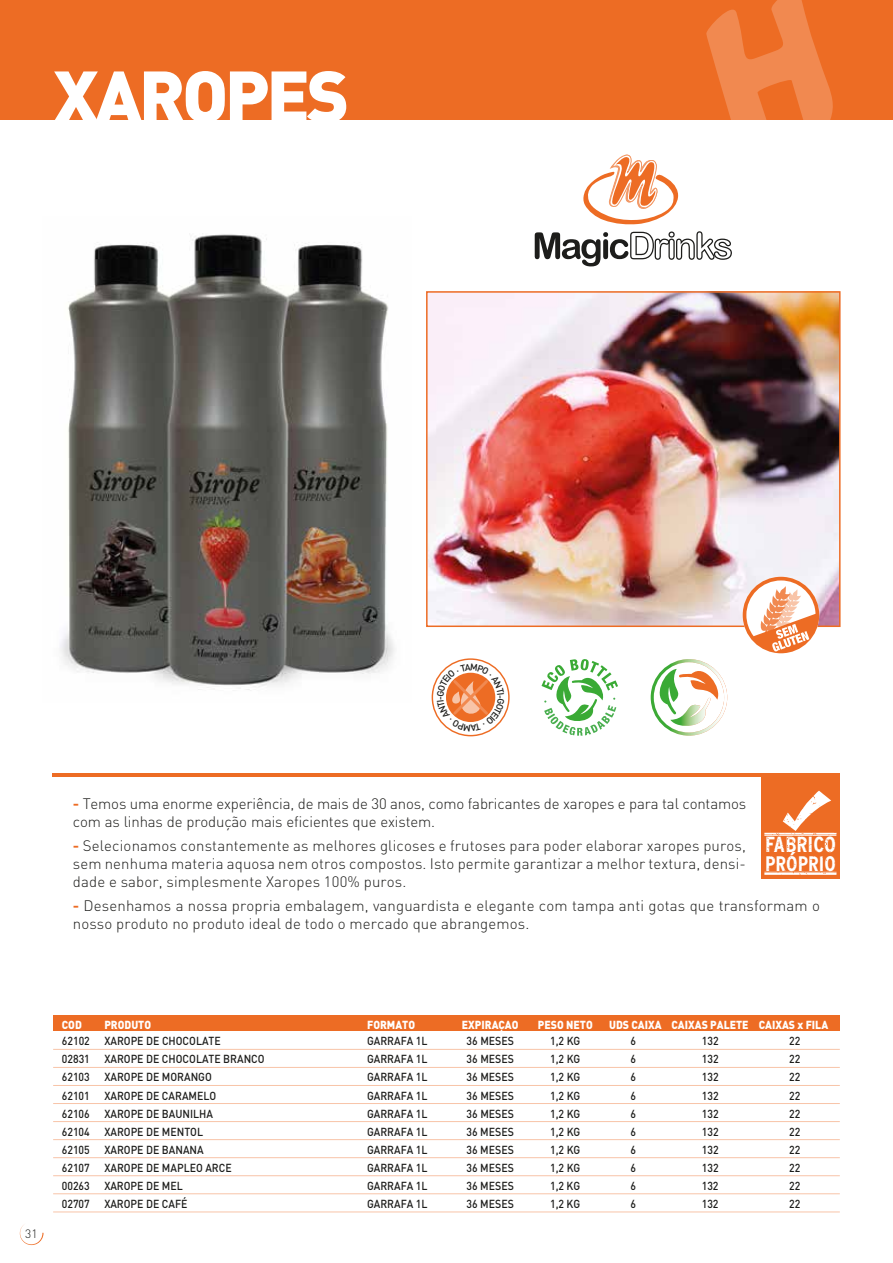
<style>
.page{position:relative;width:893px;height:1263px;background:#fff}
.page>*{position:absolute;margin:0;border:0;box-sizing:border-box;transform-origin:0 0}
.t1{font:900 72px "DINOT";letter-spacing:-.05em;color:#fff}
.t2{font:700 condensed 21.9px "Interstate";color:#fff}
.t3{font:700 condensed 21px "Interstate";color:#fff}
.t4{font:300 15px/18px "DINOT";letter-spacing:.01em;color:#1d1d1b;text-align:justify}
.t5{font:300 15px/18px "DINOT";letter-spacing:-.01em;color:#1d1d1b}
.t6{font:300 12px "DINOT";color:#1d1d1b}
.t7{font:500 11.55px "DINOT";color:#1d1d1b;scale:.91 1}
.t8{font:900 11.55px "DINOT";color:#fff;scale:.91 1}
.s1{font-weight:700;color:#ed6c24}
</style>
<div class="page">
<div style="left:0;top:0;width:893px;height:119px;background:#ed6c24"></div>
<svg style="left:706px;top:0;width:127px;height:119px"></svg>
<img style="left:429px;top:294px;width:409px;height:330px">
<div style="left:426px;top:291px;width:415px;height:336px;border:2px solid #ed6c24"></div>
<svg style="left:743px;top:577px;width:76px;height:76px"></svg>
<svg style="left:583px;top:155px;width:96px;height:70px"></svg>
<svg style="left:535px;top:231px;width:197px;height:35px"></svg>
<svg style="left:432px;top:659px;width:77px;height:77px"></svg>
<div style="left:432px;top:658px;width:78px;height:78px;border:1px solid #ed6c24;border-radius:50%"></div>
<img style="left:60px;top:233px;width:335px;height:458px">
<svg style="left:541px;top:659px;width:77px;height:77px"></svg>
<svg style="left:651px;top:659px;width:76px;height:77px"></svg>
<hr style="left:53px;top:1049px;width:787px;height:1px;background:#f8c4a8">
<hr style="left:53px;top:1067px;width:787px;height:1px;background:#f8c4a8">
<hr style="left:53px;top:1085px;width:787px;height:1px;background:#f8c4a8">
<hr style="left:53px;top:1103px;width:787px;height:1px;background:#f8c4a8">
<hr style="left:53px;top:1139px;width:787px;height:1px;background:#f8c4a8">
<hr style="left:53px;top:1121px;width:787px;height:1px;background:#f8c4a8">
<hr style="left:53px;top:1157px;width:787px;height:1px;background:#f8c4a8">
<hr style="left:53px;top:1175px;width:787px;height:1px;background:#f8c4a8">
<hr style="left:53px;top:1193px;width:787px;height:1px;background:#f8c4a8">
<hr style="left:53px;top:1211px;width:787px;height:1px;background:#f8c4a8">
<div style="left:53px;top:1015px;width:787px;height:16px;background:#ed6c24"></div>
<div style="left:761px;top:773px;width:79px;height:106px;background:#ed6c24"></div>
<svg style="left:764px;top:790px;width:73px;height:85px"></svg>
<hr style="left:52px;top:773px;width:787px;height:3px;background:#ed6c24">
<svg style="left:20px;top:1225px;width:24px;height:20px"></svg>
<svg style="left:437px;top:664px;width:67px;height:67px"></svg>
<h1 class="t1" style="left:53px;top:48px;width:298px">XAROPES</h1>
<p class="t5" style="left:73px;top:793px;width:675px"><span class="s1">-</span> Temos uma enorme experiência, de mais de 30 anos, como fabricantes de xaropes e para tal contamos com as linhas de produção mais eficientes que existem.</p>
<p class="t4" style="left:73px;top:835px;width:675px"><span class="s1">-</span> Selecionamos constantemente as melhores glicoses e frutoses para poder elaborar xaropes puros, sem nenhuma materia aquosa nem otros compostos. Isto permite garantizar a melhor textura, densi&shy;dade e sabor, simplesmente Xaropes 100% puros.</p>
<p class="t4" style="left:73px;top:895px;width:749px"><span class="s1">-</span> Desenhamos a nossa propria embalagem, vanguardista e elegante com tampa anti gotas que transformam o nosso produto no produto ideal de todo o mercado que abrangemos.</p>
<h2 class="t2" style="left:765px;top:832px;width:72px">FABRICO</h2>
<h3 class="t3" style="left:765px;top:852px;width:72px">PRÓPRIO</h3>
<p class="t6" style="left:25px;top:1226px;width:14px">31</p>
<p class="t8" style="left:62px;top:1016px;width:23px">COD</p>
<p class="t8" style="left:104px;top:1016px;width:53px">PRODUTO</p>
<p class="t8" style="left:367px;top:1016px;width:54px">FORMATO</p>
<p class="t8" style="left:462px;top:1016px;width:64px">EXPIRAÇAO</p>
<p class="t8" style="left:538px;top:1016px;width:62px">PESO NETO</p>
<p class="t8" style="left:609px;top:1016px;width:242px">UDS CAIXA CAIXAS PALETE CAIXAS x FILA</p>
<p class="t7" style="left:62px;top:1033px;width:32px">62102</p>
<p class="t7" style="left:104px;top:1033px;width:129px">XAROPE DE CHOCOLATE</p>
<p class="t7" style="left:367px;top:1033px;width:68px">GARRAFA 1L</p>
<p class="t7" style="left:467px;top:1033px;width:53px">36 MESES</p>
<p class="t7" style="left:550px;top:1033px;width:35px">1,2 KG</p>
<p class="t7" style="left:630px;top:1033px;width:8px">6</p>
<p class="t7" style="left:702px;top:1033px;width:20px">132</p>
<p class="t7" style="left:789px;top:1033px;width:14px">22</p>
<p class="t7" style="left:62px;top:1051px;width:32px">02831</p>
<p class="t7" style="left:104px;top:1051px;width:178px">XAROPE DE CHOCOLATE BRANCO</p>
<p class="t7" style="left:367px;top:1051px;width:68px">GARRAFA 1L</p>
<p class="t7" style="left:467px;top:1051px;width:53px">36 MESES</p>
<p class="t7" style="left:550px;top:1051px;width:35px">1,2 KG</p>
<p class="t7" style="left:630px;top:1051px;width:8px">6</p>
<p class="t7" style="left:702px;top:1051px;width:20px">132</p>
<p class="t7" style="left:789px;top:1051px;width:14px">22</p>
<p class="t7" style="left:62px;top:1069px;width:32px">62103</p>
<p class="t7" style="left:104px;top:1069px;width:120px">XAROPE DE MORANGO</p>
<p class="t7" style="left:367px;top:1069px;width:68px">GARRAFA 1L</p>
<p class="t7" style="left:467px;top:1069px;width:53px">36 MESES</p>
<p class="t7" style="left:550px;top:1069px;width:35px">1,2 KG</p>
<p class="t7" style="left:630px;top:1069px;width:8px">6</p>
<p class="t7" style="left:702px;top:1069px;width:20px">132</p>
<p class="t7" style="left:789px;top:1069px;width:14px">22</p>
<p class="t7" style="left:62px;top:1087px;width:32px">62101</p>
<p class="t7" style="left:104px;top:1087px;width:124px">XAROPE DE CARAMELO</p>
<p class="t7" style="left:367px;top:1087px;width:68px">GARRAFA 1L</p>
<p class="t7" style="left:467px;top:1087px;width:53px">36 MESES</p>
<p class="t7" style="left:550px;top:1087px;width:35px">1,2 KG</p>
<p class="t7" style="left:630px;top:1087px;width:8px">6</p>
<p class="t7" style="left:702px;top:1087px;width:20px">132</p>
<p class="t7" style="left:789px;top:1087px;width:14px">22</p>
<p class="t7" style="left:62px;top:1105px;width:32px">62106</p>
<p class="t7" style="left:104px;top:1105px;width:121px">XAROPE DE BAUNILHA</p>
<p class="t7" style="left:367px;top:1105px;width:68px">GARRAFA 1L</p>
<p class="t7" style="left:467px;top:1105px;width:53px">36 MESES</p>
<p class="t7" style="left:550px;top:1105px;width:35px">1,2 KG</p>
<p class="t7" style="left:630px;top:1105px;width:8px">6</p>
<p class="t7" style="left:702px;top:1105px;width:20px">132</p>
<p class="t7" style="left:789px;top:1105px;width:14px">22</p>
<p class="t7" style="left:62px;top:1123px;width:32px">62104</p>
<p class="t7" style="left:104px;top:1123px;width:110px">XAROPE DE MENTOL</p>
<p class="t7" style="left:367px;top:1123px;width:68px">GARRAFA 1L</p>
<p class="t7" style="left:467px;top:1123px;width:53px">36 MESES</p>
<p class="t7" style="left:550px;top:1123px;width:35px">1,2 KG</p>
<p class="t7" style="left:630px;top:1123px;width:8px">6</p>
<p class="t7" style="left:702px;top:1123px;width:20px">132</p>
<p class="t7" style="left:789px;top:1123px;width:14px">22</p>
<p class="t7" style="left:62px;top:1141px;width:32px">62105</p>
<p class="t7" style="left:104px;top:1141px;width:111px">XAROPE DE BANANA</p>
<p class="t7" style="left:367px;top:1141px;width:68px">GARRAFA 1L</p>
<p class="t7" style="left:467px;top:1141px;width:53px">36 MESES</p>
<p class="t7" style="left:550px;top:1141px;width:35px">1,2 KG</p>
<p class="t7" style="left:630px;top:1141px;width:8px">6</p>
<p class="t7" style="left:702px;top:1141px;width:20px">132</p>
<p class="t7" style="left:789px;top:1141px;width:14px">22</p>
<p class="t7" style="left:62px;top:1160px;width:32px">62107</p>
<p class="t7" style="left:104px;top:1160px;width:141px">XAROPE DE MAPLEO ARCE</p>
<p class="t7" style="left:367px;top:1160px;width:68px">GARRAFA 1L</p>
<p class="t7" style="left:467px;top:1160px;width:53px">36 MESES</p>
<p class="t7" style="left:550px;top:1160px;width:35px">1,2 KG</p>
<p class="t7" style="left:630px;top:1160px;width:8px">6</p>
<p class="t7" style="left:702px;top:1160px;width:20px">132</p>
<p class="t7" style="left:789px;top:1160px;width:14px">22</p>
<p class="t7" style="left:62px;top:1178px;width:32px">00263</p>
<p class="t7" style="left:104px;top:1178px;width:88px">XAROPE DE MEL</p>
<p class="t7" style="left:367px;top:1178px;width:68px">GARRAFA 1L</p>
<p class="t7" style="left:467px;top:1178px;width:53px">36 MESES</p>
<p class="t7" style="left:550px;top:1178px;width:35px">1,2 KG</p>
<p class="t7" style="left:630px;top:1178px;width:8px">6</p>
<p class="t7" style="left:702px;top:1178px;width:20px">132</p>
<p class="t7" style="left:789px;top:1178px;width:14px">22</p>
<p class="t7" style="left:62px;top:1196px;width:32px">02707</p>
<p class="t7" style="left:104px;top:1196px;width:93px">XAROPE DE CAFÉ</p>
<p class="t7" style="left:367px;top:1196px;width:68px">GARRAFA 1L</p>
<p class="t7" style="left:467px;top:1196px;width:53px">36 MESES</p>
<p class="t7" style="left:550px;top:1196px;width:35px">1,2 KG</p>
<p class="t7" style="left:630px;top:1196px;width:8px">6</p>
<p class="t7" style="left:702px;top:1196px;width:20px">132</p>
<p class="t7" style="left:789px;top:1196px;width:14px">22</p>
</div>
